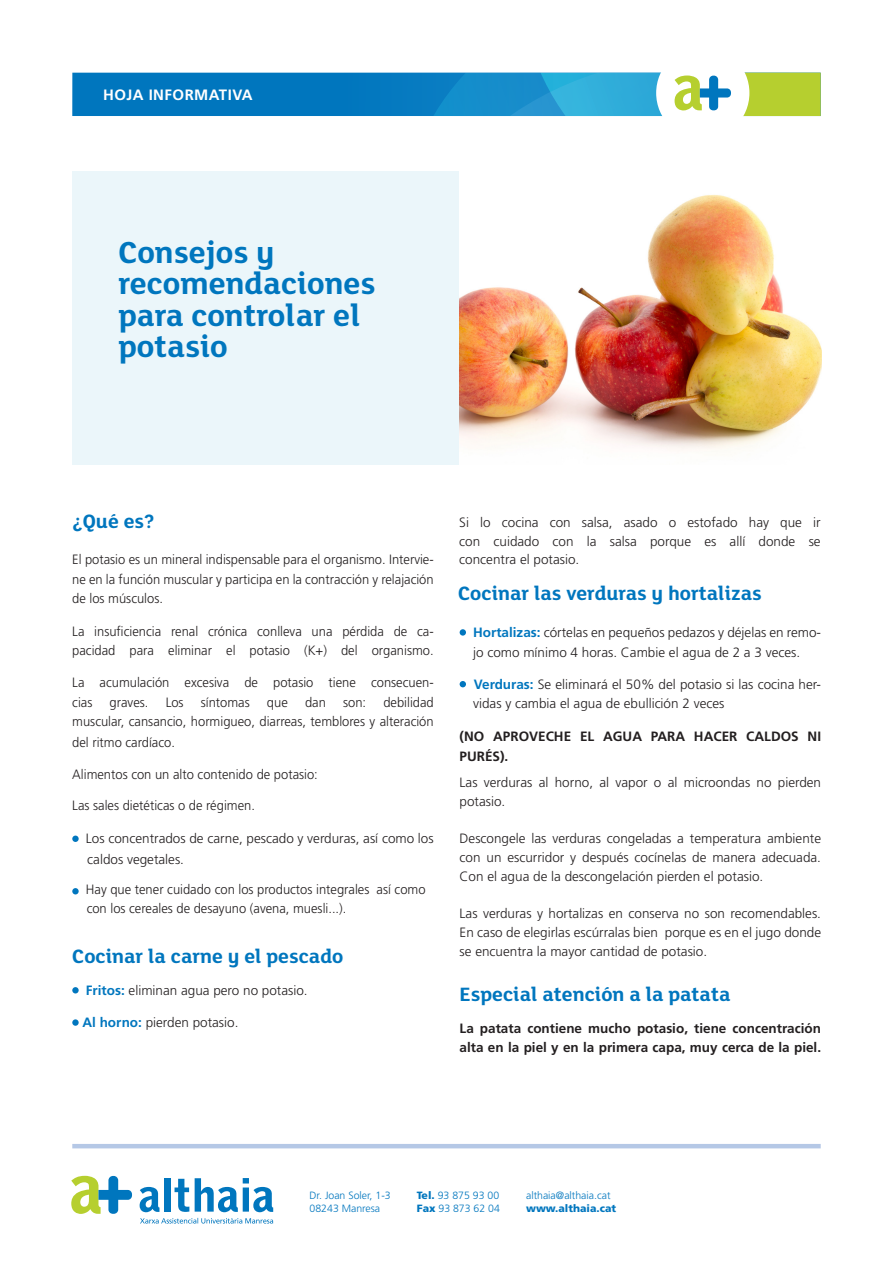
<style>
.page{position:relative;width:893px;height:1263px;background:#fff}
.page>*{position:absolute;margin:0;border:0;box-sizing:border-box;transform-origin:0 0}
.t1{font:700 33px/31.5px "FS Lola";color:#0076be}
.t2{font:700 21px "FS Lola";color:#0076be}
.t3{font:700 15px "Frutiger LT Std";letter-spacing:.03em;color:#fff}
.t4{font:300 13.5px/19.5px "Frutiger LT Std";color:#231f20}
.t5{font:300 13.5px/19.5px "Frutiger LT Std";color:#231f20;scale:.96 1}
.t6{font:700 13.5px "Frutiger LT Std";color:#231f20}
.t7{font:300 10.5px "Frutiger LT Std";color:#0076be}
.t8{font:900 10.5px "Frutiger LT Std";color:#0076be}
.s1{font-weight:700;color:#0076be}
.s2{font-weight:900}
</style>
<div class="page">
<div style="left:72px;top:171px;width:411px;height:293px;background:#ebf6fa"></div>
<img style="left:460px;top:171px;width:361px;height:293px">
<div style="left:72px;top:73px;width:749px;height:43px;background:#0076be"></div>
<svg style="left:71px;top:1176px;width:61px;height:38px"></svg>
<svg style="left:140px;top:1187px;width:19px;height:25px"></svg>
<div style="left:164px;top:1178px;width:7px;height:33px;background:#0076be"></div>
<svg style="left:175px;top:1179px;width:14px;height:33px"></svg>
<svg style="left:195px;top:1178px;width:78px;height:34px"></svg>
<svg style="left:140px;top:1218px;width:133px;height:5px"></svg>
<svg style="left:433px;top:73px;width:388px;height:43px;background:#65b6b4"></svg>
<hr style="left:72px;top:1144px;width:749px;height:4px;background:#b5c8e6">
<div style="left:72px;top:835px;width:7px;height:7px;background:#0076be;border-radius:50%"></div>
<div style="left:72px;top:888px;width:7px;height:6px;background:#0076be;border-radius:50%"></div>
<div style="left:72px;top:987px;width:7px;height:6px;background:#0076be;border-radius:50%"></div>
<svg style="left:72px;top:1019px;width:7px;height:7px"></svg>
<div style="left:460px;top:629px;width:6px;height:7px;background:#0076be;border-radius:50%"></div>
<svg style="left:460px;top:681px;width:6px;height:6px"></svg>
<p class="t3" style="left:103px;top:86px;width:151px">HOJA INFORMATIVA</p>
<p class="t1" style="left:118px;top:235px;width:158px">Consejos y</p>
<p class="t1" style="left:118px;top:266px;width:259px">recomendaciones para controlar el</p>
<p class="t1" style="left:118px;top:329px;width:111px">potasio</p>
<p class="t2" style="left:72px;top:507px;width:84px">¿Qué es?</p>
<p class="t5" style="left:72px;top:550px;width:378px;text-align:justify">El potasio es un mineral indispensable para el organismo. Intervie&shy;ne en la función muscular y participa en la contracción y relajación de los músculos.</p>
<p class="t5" style="left:72px;top:621px;width:378px">La insuficiencia renal crónica conlleva una pérdida de ca&shy;pacidad para eliminar el potasio (K+) del organismo.</p>
<p class="t5" style="left:72px;top:673px;width:378px">La acumulación excesiva de potasio tiene consecuen&shy;cias</p>
<p class="t5" style="left:110px;top:693px;width:42px">graves.</p>
<p class="t5" style="left:166px;top:693px;width:20px">Los</p>
<p class="t5" style="left:201px;top:693px;width:53px">síntomas</p>
<p class="t5" style="left:267px;top:693px;width:23px">que</p>
<p class="t5" style="left:305px;top:693px;width:23px">dan</p>
<p class="t5" style="left:343px;top:693px;width:26px">son:</p>
<p class="t5" style="left:383px;top:693px;width:54px">debilidad</p>
<p class="t5" style="left:72px;top:711px;width:378px;line-height:21px">muscular, cansancio, hormigueo, diarreas, temblores y alteración del ritmo cardíaco.</p>
<p class="t5" style="left:72px;top:765px;width:257px">Alimentos con un alto contenido de potasio:</p>
<p class="t5" style="left:72px;top:795px;width:192px">Las sales dietéticas o de régimen.</p>
<p class="t4" style="left:86px;top:829px;width:349px">Los concentrados de carne, pescado y verduras, así como los</p>
<p class="t4" style="left:87px;top:849px;width:98px">caldos vegetales.</p>
<p class="t5" style="left:86px;top:880px;width:355px">Hay que tener cuidado con los productos integrales así como</p>
<p class="t5" style="left:87px;top:899px;width:272px">con los cereales de desayuno (avena, muesli...).</p>
<p class="t2" style="left:72px;top:941px;width:273px">Cocinar la carne y el pescado</p>
<p class="t4" style="left:86px;top:981px;width:223px"><span class="s1">Fritos:</span> eliminan agua pero no potasio.</p>
<p class="t4" style="left:82px;top:1013px;width:158px"><span class="s1">Al horno:</span> pierden potasio.</p>
<p class="t4" style="left:459px;top:513px;width:363px">Si lo cocina con salsa, asado o estofado hay que ir</p>
<p class="t4" style="left:459px;top:531px;width:363px">con cuidado con la salsa porque es allí donde se</p>
<p class="t4" style="left:459px;top:550px;width:122px">concentra el potasio.</p>
<p class="t2" style="left:458px;top:579px;width:305px">Cocinar las verduras y hortalizas</p>
<p class="t4" style="left:473px;top:623px;width:349px"><span class="s1">Hortalizas:</span> córtelas en pequeños pedazos y déjelas en remo&shy;jo como mínimo 4 horas. Cambie el agua de 2 a 3 veces.</p>
<p class="t4" style="left:473px;top:675px;width:349px"><span class="s1">Verduras:</span> Se eliminará el 50% del potasio si las cocina her&shy;vidas y cambia el agua de ebullición 2 veces</p>
<p class="t6" style="left:460px;top:728px;width:363px">(NO APROVECHE EL AGUA PARA HACER CALDOS NI</p>
<p class="t6" style="left:460px;top:748px;width:50px">PURÉS).</p>
<p class="t4" style="left:460px;top:773px;width:363px">Las verduras al horno, al vapor o al microondas no pierden</p>
<p class="t4" style="left:460px;top:792px;width:47px">potasio.</p>
<p class="t4" style="left:460px;top:829px;width:363px">Descongele las verduras congeladas a temperatura ambiente</p>
<p class="t4" style="left:460px;top:848px;width:363px">con un escurridor y después cocínelas de manera adecuada.</p>
<p class="t4" style="left:460px;top:867px;width:305px">Con el agua de la descongelación pierden el potasio.</p>
<p class="t4" style="left:460px;top:904px;width:363px">Las verduras y hortalizas en conserva no son recomendables.</p>
<p class="t4" style="left:460px;top:923px;width:363px">En caso de elegirlas escúrralas bien porque es en el jugo donde</p>
<p class="t4" style="left:460px;top:942px;width:249px">se encuentra la mayor cantidad de potasio.</p>
<p class="t2" style="left:460px;top:980px;width:272px">Especial atención a la patata</p>
<p class="t6" style="left:460px;top:1021px;width:363px">La patata contiene mucho potasio, tiene concentración</p>
<p class="t6" style="left:460px;top:1039px;width:363px">alta en la piel y en la primera capa, muy cerca de la piel.</p>
<p class="t7" style="left:310px;top:1189px;width:83px">Dr. Joan Soler, 1-3</p>
<p class="t7" style="left:310px;top:1202px;width:72px">08243 Manresa</p>
<p class="t7" style="left:417px;top:1189px;width:84px"><span class="s2">Tel.</span> 93 875 93 00</p>
<p class="t7" style="left:417px;top:1202px;width:85px"><span class="s2">Fax</span> 93 873 62 04</p>
<p class="t7" style="left:526px;top:1189px;width:86px">althaia@althaia.cat</p>
<p class="t8" style="left:526px;top:1202px;width:92px">www.althaia.cat</p>
</div>
